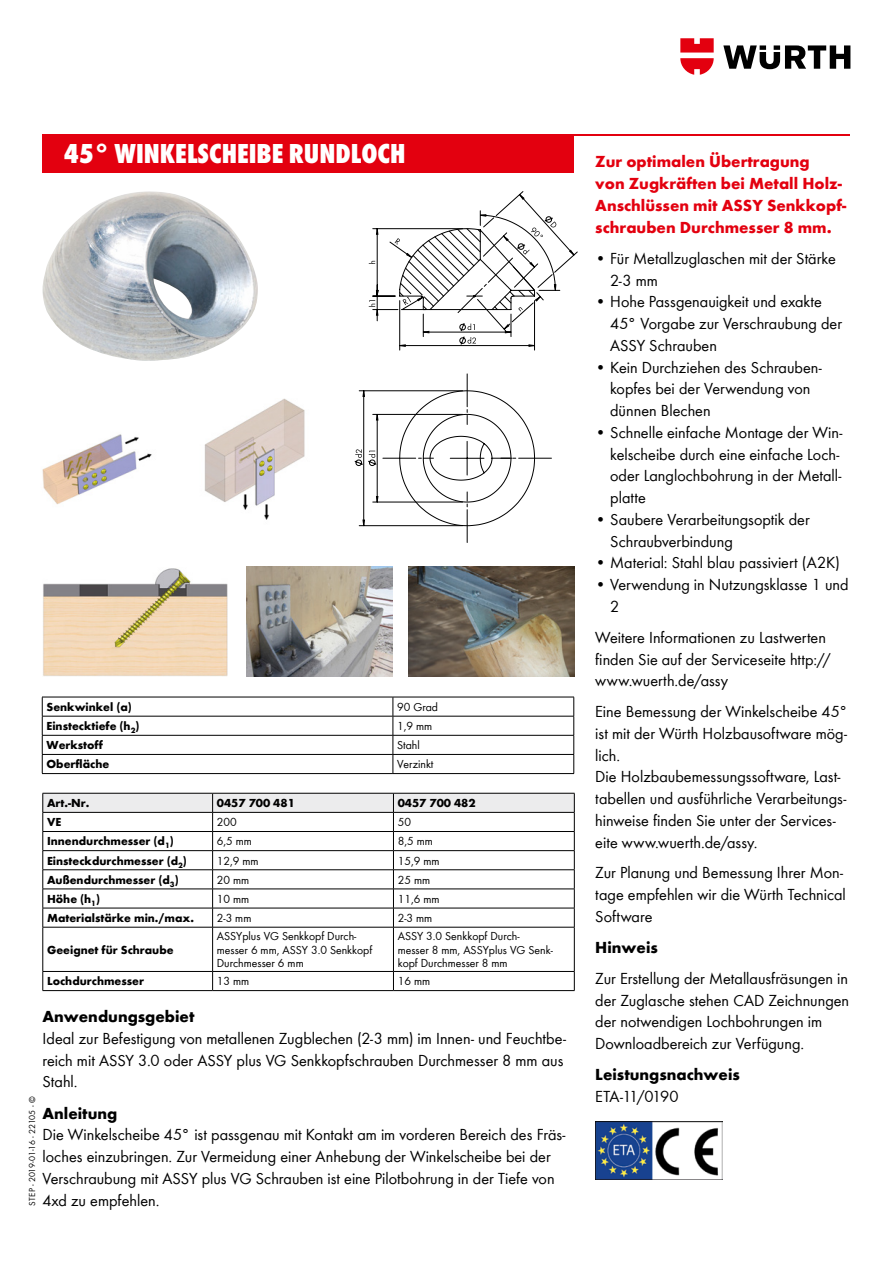
<style>
.page{position:relative;width:893px;height:1263px;background:#fff}
.page>*{position:absolute;margin:0;border:0;box-sizing:border-box;transform-origin:0 0}
.t1{font:800 condensed 28.5px "Wuerth Global";color:#fff}
.t2{font:16.5px/21.8px "Wuerth Global";color:#000}
.t3{font:700 16.5px/21.8px "Wuerth Global";color:#e3000f}
.t4{font:700 16.5px "Wuerth Global";color:#000}
.t5{font:16.5px "Wuerth Global";letter-spacing:-.055em;color:#000}
.t6{font:12px/13.5px "Wuerth Global";color:#000}
.t7{font:700 12px "Wuerth Global";color:#000}
.t8{font:9px "Wuerth Global";letter-spacing:-.01em;color:#000}
</style>
<div class="page">
<svg style="left:723px;top:45px;width:127px;height:24px"></svg>
<svg style="left:680px;top:38px;width:34px;height:37px"></svg>
<hr style="left:43px;top:134px;width:807px;height:1px;background:#e3000f">
<div style="left:43px;top:134px;width:531px;height:38px;background:#e3000f"></div>
<img style="left:43px;top:191px;width:215px;height:170px">
<svg style="left:355px;top:195px;width:219px;height:347px"></svg>
<img style="left:42px;top:434px;width:110px;height:71px">
<img style="left:204px;top:398px;width:101px;height:122px">
<img style="left:43px;top:568px;width:185px;height:109px">
<img style="left:246px;top:567px;width:147px;height:110px">
<img style="left:409px;top:567px;width:165px;height:110px">
<hr style="left:42px;top:697px;width:351px;height:1px;background:#000">
<hr style="left:393px;top:697px;width:181px;height:1px;background:#000">
<hr style="left:42px;top:716px;width:351px;height:1px;background:#000">
<hr style="left:393px;top:716px;width:181px;height:1px;background:#000">
<hr style="left:42px;top:735px;width:351px;height:1px;background:#000">
<hr style="left:393px;top:735px;width:181px;height:1px;background:#000">
<hr style="left:42px;top:754px;width:351px;height:1px;background:#000">
<svg style="left:42px;top:697px;width:1px;height:76px"></svg>
<hr style="left:42px;top:773px;width:351px;height:1px;background:#000">
<hr style="left:393px;top:754px;width:181px;height:1px;background:#000">
<svg style="left:393px;top:697px;width:1px;height:76px"></svg>
<svg style="left:573px;top:697px;width:1px;height:76px"></svg>
<hr style="left:393px;top:773px;width:181px;height:1px;background:#000">
<svg style="left:43px;top:793px;width:532px;height:134px"></svg>
<hr style="left:43px;top:927px;width:170px;height:1px;background:#000">
<hr style="left:43px;top:927px;width:1px;height:44px;background:#000">
<hr style="left:213px;top:927px;width:180px;height:1px;background:#000">
<hr style="left:212px;top:927px;width:1px;height:44px;background:#000">
<hr style="left:393px;top:927px;width:182px;height:1px;background:#000">
<hr style="left:393px;top:927px;width:1px;height:44px;background:#000">
<hr style="left:574px;top:927px;width:1px;height:44px;background:#000">
<hr style="left:43px;top:971px;width:170px;height:1px;background:#000">
<svg style="left:43px;top:972px;width:1px;height:18px"></svg>
<hr style="left:43px;top:990px;width:170px;height:1px;background:#000">
<hr style="left:213px;top:971px;width:180px;height:1px;background:#000">
<svg style="left:212px;top:972px;width:1px;height:18px"></svg>
<hr style="left:213px;top:990px;width:180px;height:1px;background:#000">
<hr style="left:393px;top:971px;width:182px;height:1px;background:#000">
<svg style="left:393px;top:972px;width:1px;height:18px"></svg>
<svg style="left:574px;top:972px;width:1px;height:18px"></svg>
<hr style="left:393px;top:990px;width:182px;height:1px;background:#000">
<img style="left:595px;top:1121px;width:128px;height:58px">
<h1 class="t1" style="left:64px;top:136px;width:343px">45° WINKELSCHEIBE RUNDLOCH</h1>
<p class="t3" style="left:595px;top:151px;width:252px">Zur optimalen Übertragung<br>von Zugkräften bei Metall Holz-<br>Anschlüssen mit ASSY Senkkopf&shy;schrauben Durchmesser 8 mm.</p>
<p class="t2" style="left:610px;top:247px;width:227px;text-indent:-15px">• Für Metallzuglaschen mit der Stärke<br>2-3 mm</p>
<p class="t2" style="left:610px;top:291px;width:233px;text-indent:-15px">• Hohe Passgenauigkeit und exakte<br>45° Vorgabe zur Verschraubung der<br>ASSY Schrauben</p>
<p class="t2" style="left:610px;top:356px;width:213px;text-indent:-15px">• Kein Durchziehen des Schrauben&shy;kopfes bei der Verwendung von dünnen Blechen</p>
<p class="t2" style="left:610px;top:421px;width:234px;text-indent:-15px">• Schnelle einfache Montage der Win&shy;kelscheibe durch eine einfache Loch&shy;oder Langlochbohrung in der Metall&shy;platte</p>
<p class="t2" style="left:610px;top:508px;width:201px;text-indent:-15px">• Saubere Verarbeitungsoptik der<br>Schraubverbindung</p>
<p class="t2" style="left:595px;top:552px;width:246px">• Material: Stahl blau passiviert (A2K)</p>
<p class="t2" style="left:610px;top:573px;width:240px;text-indent:-15px">• Verwendung in Nutzungsklasse 1 und<br>2</p>
<p class="t2" style="left:595px;top:626px;width:237px">Weitere Informationen zu Lastwerten finden Sie auf der Serviceseite http:// www.wuerth.de/assy</p>
<p class="t2" style="left:595px;top:701px;width:254px">Eine Bemessung der Winkelscheibe 45° ist mit der Würth Holzbausoftware mög&shy;lich.<br>Die Holzbaubemessungssoftware, Last&shy;tabellen und ausführliche Verarbeitungs&shy;hinweise finden Sie unter der Services&shy;eite www.wuerth.de/assy.</p>
<p class="t2" style="left:595px;top:862px;width:252px">Zur Planung und Bemessung Ihrer Mon&shy;tage empfehlen wir die Würth Technical<br>Software</p>
<p class="t7" style="left:47px;top:700px;width:87px">Senkwinkel (α)</p>
<p class="t6" style="left:397px;top:700px;width:42px">90 Grad</p>
<p class="t7" style="left:47px;top:719px;width:94px">Einstecktiefe (h<sub>2</sub>)</p>
<p class="t6" style="left:397px;top:719px;width:37px">1,9 mm</p>
<p class="t7" style="left:47px;top:738px;width:58px">Werkstoff</p>
<p class="t6" style="left:397px;top:738px;width:24px">Stahl</p>
<p class="t7" style="left:47px;top:757px;width:64px">Oberfläche</p>
<p class="t6" style="left:397px;top:757px;width:38px">Verzinkt</p>
<p class="t7" style="left:47px;top:796px;width:44px">Art.-Nr.</p>
<p class="t7" style="left:217px;top:796px;width:79px">0457 700 481</p>
<p class="t7" style="left:398px;top:796px;width:79px">0457 700 482</p>
<p class="t7" style="left:47px;top:815px;width:16px">VE</p>
<p class="t6" style="left:217px;top:815px;width:21px">200</p>
<p class="t6" style="left:398px;top:815px;width:15px">50</p>
<p class="t7" style="left:47px;top:834px;width:128px">Innendurchmesser (d<sub>1</sub>)</p>
<p class="t6" style="left:217px;top:834px;width:37px">6,5 mm</p>
<p class="t6" style="left:398px;top:834px;width:37px">8,5 mm</p>
<p class="t7" style="left:47px;top:853px;width:141px">Einsteckdurchmesser (d<sub>2</sub>)</p>
<p class="t6" style="left:217px;top:854px;width:43px">12,9 mm</p>
<p class="t6" style="left:398px;top:854px;width:43px">15,9 mm</p>
<p class="t7" style="left:47px;top:872px;width:133px">Außendurchmesser (d<sub>3</sub>)</p>
<p class="t6" style="left:217px;top:873px;width:34px">20 mm</p>
<p class="t6" style="left:398px;top:873px;width:34px">25 mm</p>
<p class="t7" style="left:47px;top:892px;width:55px">Höhe (h<sub>1</sub>)</p>
<p class="t6" style="left:217px;top:892px;width:34px">10 mm</p>
<p class="t6" style="left:398px;top:892px;width:43px">11,6 mm</p>
<p class="t7" style="left:47px;top:911px;width:148px">Materialstärke min./max.</p>
<p class="t6" style="left:217px;top:911px;width:36px">2-3 mm</p>
<p class="t6" style="left:398px;top:911px;width:36px">2-3 mm</p>
<p class="t7" style="left:47px;top:942px;width:128px">Geeignet für Schraube</p>
<p class="t6" style="left:217px;top:929px;width:157px">ASSYplus VG Senkkopf Durch&shy;messer 6 mm, ASSY 3.0 Senkkopf<br>Durchmesser 6 mm</p>
<p class="t6" style="left:398px;top:929px;width:157px">ASSY 3.0 Senkkopf Durch&shy;messer 8 mm, ASSYplus VG Senk&shy;kopf Durchmesser 8 mm</p>
<p class="t4" style="left:595px;top:938px;width:64px">Hinweis</p>
<p class="t2" style="left:595px;top:967px;width:255px">Zur Erstellung der Metallausfräsungen in der Zuglasche stehen CAD Zeichnungen der notwendigen Lochbohrungen im Downloadbereich zur Verfügung.</p>
<p class="t7" style="left:47px;top:974px;width:98px">Lochdurchmesser</p>
<p class="t6" style="left:217px;top:974px;width:34px">13 mm</p>
<p class="t6" style="left:398px;top:974px;width:34px">16 mm</p>
<p class="t4" style="left:43px;top:1007px;width:153px">Anwendungsgebiet</p>
<p class="t2" style="left:43px;top:1027px;width:525px">Ideal zur Befestigung von metallenen Zugblechen (2-3 mm) im Innen- und Feuchtbe&shy;reich mit ASSY 3.0 oder ASSY plus VG Senkkopfschrauben Durchmesser 8 mm aus<br>Stahl.</p>
<p class="t4" style="left:43px;top:1103px;width:76px">Anleitung</p>
<p class="t2" style="left:43px;top:1124px;width:525px">Die Winkelscheibe 45° ist passgenau mit Kontakt am im vorderen Bereich des Fräs&shy;loches einzubringen. Zur Vermeidung einer Anhebung der Winkelscheibe bei der Verschraubung mit ASSY plus VG Schrauben ist eine Pilotbohrung in der Tiefe von 4xd zu empfehlen.</p>
<p class="t4" style="left:595px;top:1065px;width:146px">Leistungsnachweis</p>
<p class="t5" style="left:595px;top:1087px;width:85px">ETA-11/0190</p>
<p class="t8" style="left:27px;top:1205px;width:110px;rotate:-90deg">STEP - 2019-01-16 - 22105 - ©</p>
</div>
